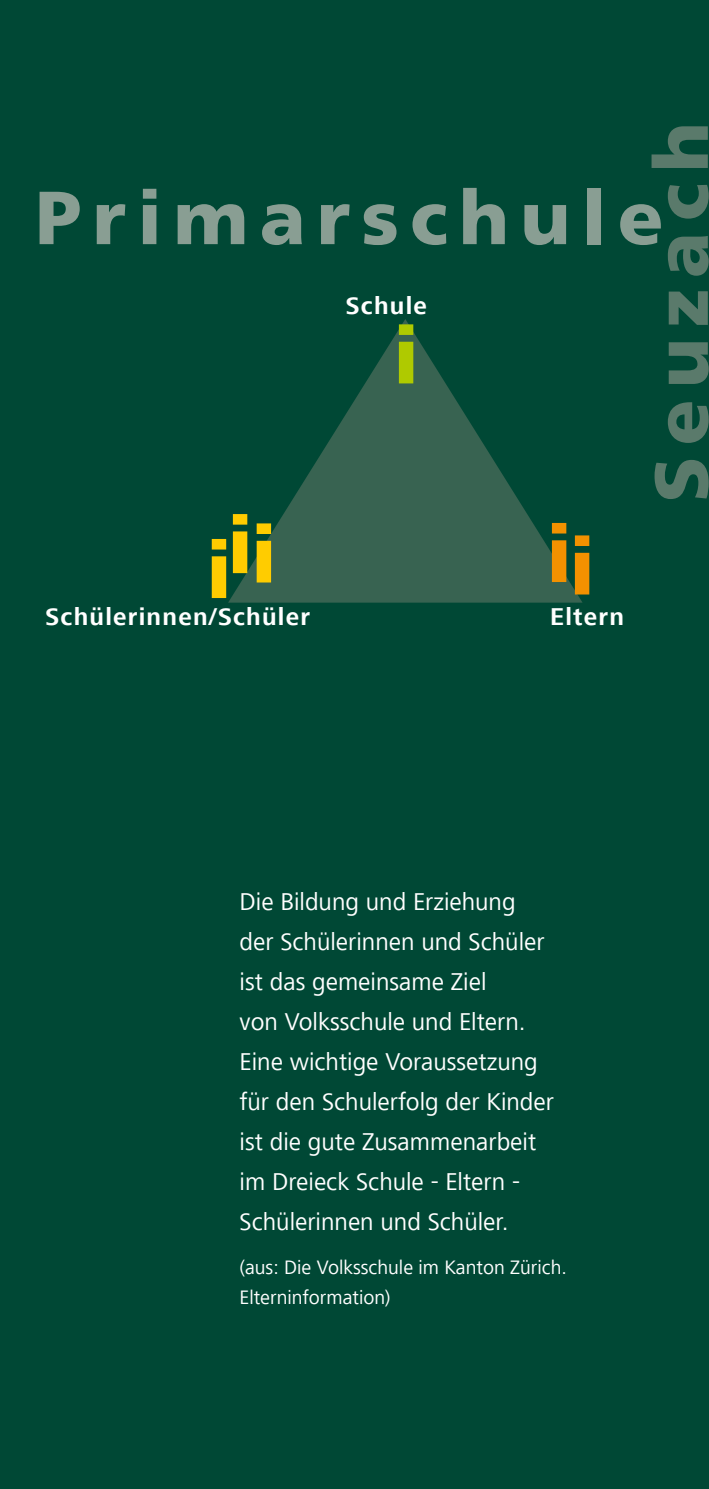
<style>
.page{position:relative;width:709px;height:1489px;background:#fff}
.page>*{position:absolute;margin:0;border:0;box-sizing:border-box;transform-origin:0 0}
.t1{font:900 80px "Frutiger";color:#fc0}
.t2{font:900 80px "Frutiger";color:#f39100}
.t3{font:900 80px "Frutiger";color:#afca00}
.t4{font:900 75px "Frutiger";letter-spacing:.15em;color:#899e93}
.t5{font:900 75px "Frutiger";letter-spacing:.15em;color:#5a7a6b}
.t6{font:25px/40px "Frutiger Next LT";color:#fff}
.t7{font:700 25px "Frutiger Next LT";letter-spacing:.05em;color:#fff}
.t8{font:20px/30px "Frutiger Next LT";color:#fff}
</style>
<div class="page">
<div style="left:0;top:0;width:709px;height:1488px;background:#004835"></div>
<svg style="left:228px;top:319px;width:354px;height:283px"></svg>
<h2 class="t5" style="left:636px;top:502px;width:382px;rotate:-90deg">Seuzach</h2>
<h2 class="t4" style="left:35px;top:172px;width:629px">Primarschule</h2>
<p class="t7" style="left:346px;top:292px;width:83px">Schule</p>
<h1 class="t3" style="left:393px;top:307px;width:28px">i</h1>
<h1 class="t1" style="left:206px;top:506px;width:73px">i ii</h1>
<h1 class="t2" style="left:546px;top:512px;width:51px">ii</h1>
<p class="t7" style="left:46px;top:603px;width:266px">Schülerinnen/Schüler</p>
<p class="t7" style="left:550px;top:602px;width:75px">Eltern</p>
<p class="t6" style="left:240px;top:881px;width:316px">Die Bildung und Erziehung der Schülerinnen und Schüler ist das gemeinsame Ziel<br>von Volksschule und Eltern.<br>Eine wichtige Voraussetzung für den Schulerfolg der Kinder ist die gute Zusammenarbeit im Dreieck Schule - Eltern -<br>Schülerinnen und Schüler.</p>
<p class="t8" style="left:240px;top:1252px;width:329px">(aus: Die Volksschule im Kanton Zürich.<br>Elterninformation)</p>
</div>
